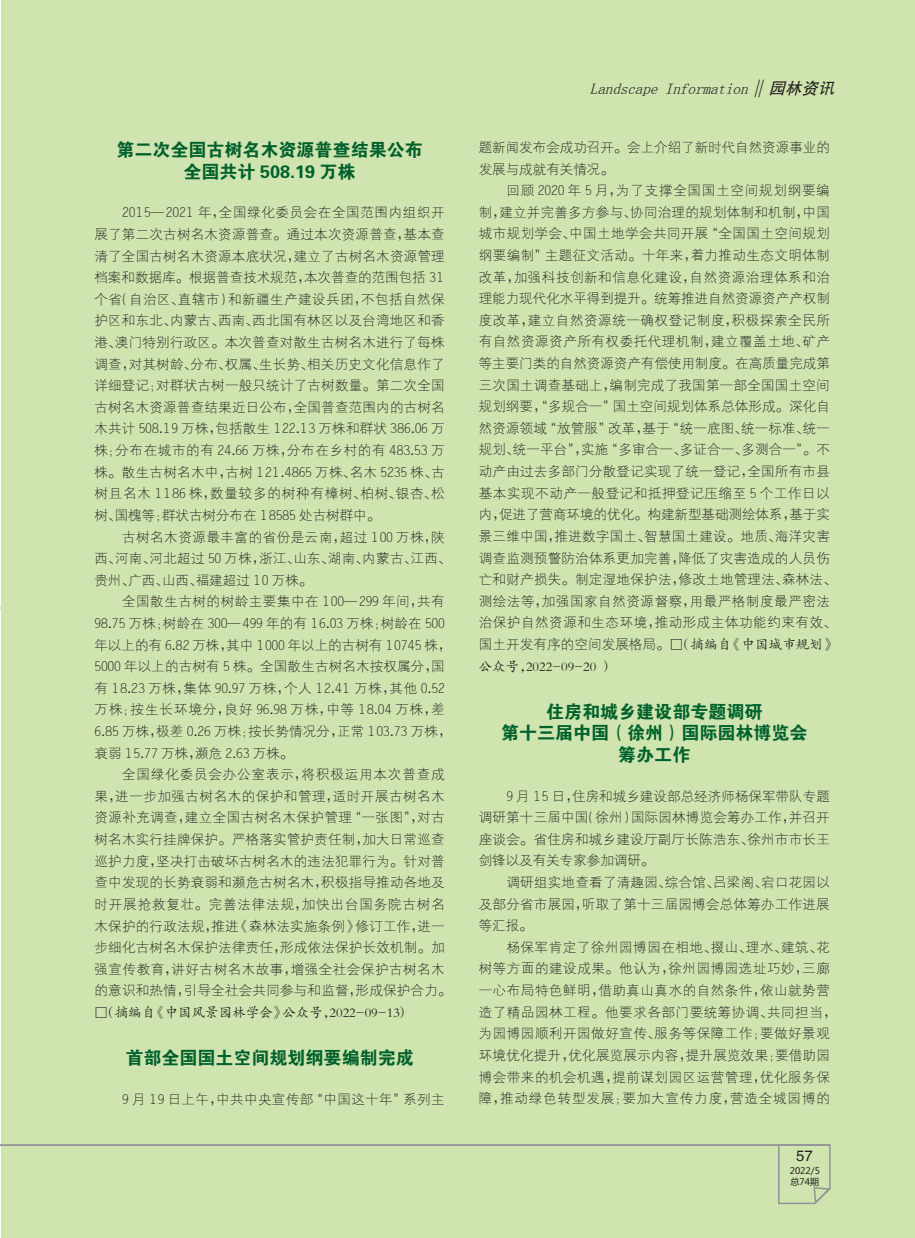
<style>
.page{position:relative;width:915px;height:1238px;background:#fff}
.page>*{position:absolute;margin:0;border:0;box-sizing:border-box;transform-origin:0 0}
._12百科{font:18px/21.6px "FZDHTK GBK1 0";color:#00612d;text-align:center}
.t1{font:italic 15px "Sim Sun";color:#231f20}
.t2{font:15px "FZHTK GBK1 0";color:#231f20}
.正文细等线_9pt{font:13.5px/21.6px "FZXDXK GBK1 0";letter-spacing:.02em;color:#231f20}
.正文细等线_9pt-2{font:13.5px/21.6px "FZXDXK GBK1 0";letter-spacing:.04em;color:#231f20}
.正文细等线_9pt-3{font:13.5px/21.6px "FZXDXK GBK1 0";color:#231f20}
.正文细等线_9pt-4{font:13.5px "FZKTK GBK1 0";color:#231f20}
.t3{font:9px/10.8px "Microsoft Ya Hei";color:#231f20}
.s1{font-size:21px}
.s2{font-family:"FZHTK GBK1 0";font-size:16.5px}
.s3{font-family:"FZKTK GBK1 0"}
</style>
<div class="page">
<div style="left:1px;top:0;width:913px;height:1237px;background:#cfe4ae"></div>
<div style="left:0;top:0;width:53px;height:26px;background:#cfe4ae"></div>
<svg style="left:777px;top:1144px;width:54px;height:61px"></svg>
<hr style="left:0;top:1144px;width:829px;height:1px;background:#939598">
<p class="_12百科" style="left:116px;top:139px;width:307px">第二次全国古树名木资源普查结果公布</p>
<p class="_12百科" style="left:183px;top:161px;width:173px">全国共计 508.19 万株</p>
<p class="正文细等线_9pt" style="left:94px;top:202px;width:351px;text-align:justify;text-indent:28px">2015—2021 年，全国绿化委员会在全国范围内组织开展了第二次古树名木资源普查。通过本次资源普查，基本查清了全国古树名木资源本底状况，建立了古树名木资源管理档案和数据库。根据普查技术规范，本次普查的范围包括 31个省（自治区、直辖市）和新疆生产建设兵团，不包括自然保护区和东北、内蒙古、西南、西北国有林区以及台湾地区和香港、澳门特别行政区。本次普查对散生古树名木进行了每株调查，对其树龄、分布、权属、生长势、相关历史文化信息作了详细登记；对群状古树一般只统计了古树数量。第二次全国古树名木资源普查结果近日公布，全国普查范围内的古树名木共计 508.19 万株，包括散生 122.13 万株和群状 386.06 万株；分布在城市的有 24.66 万株，分布在乡村的有 483.53 万株。散生古树名木中，古树 121.4865 万株、名木 5235 株、古树且名木 1186 株，数量较多的树种有樟树、柏树、银杏、松树、国槐等；群状古树分布在 18585 处古树群中。</p>
<p class="正文细等线_9pt" style="left:94px;top:526px;width:358px;text-indent:28px">古树名木资源最丰富的省份是云南，超过 100 万株，陕西、河南、河北超过 50 万株，浙江、山东、湖南、内蒙古、江西、贵州、广西、山西、福建超过 10 万株。</p>
<p class="正文细等线_9pt" style="left:94px;top:591px;width:358px;text-indent:28px">全国散生古树的树龄主要集中在 100—299 年间，共有98.75 万株；树龄在 300— 499 年的有 16.03 万株；树龄在 500年以上的有 6.82 万株，其中 1000 年以上的古树有 10745 株，5000 年以上的古树有 5 株。全国散生古树名木按权属分，国有 18.23 万株，集体 90.97 万株，个人 12.41 万株，其他 0.52万株；按生长环境分，良好 96.98 万株，中等 18.04 万株，差6.85 万株，极差 0.26 万株；按长势情况分，正常 103.73 万株，衰弱 15.77 万株，濒危 2.63 万株。</p>
<p class="正文细等线_9pt" style="left:94px;top:764px;width:358px;text-indent:28px">全国绿化委员会办公室表示，将积极运用本次普查成果，进一步加强古树名木的保护和管理，适时开展古树名木资源补充调查，建立全国古树名木保护管理“一张图”，对古树名木实行挂牌保护。严格落实管护责任制，加大日常巡查巡护力度，坚决打击破坏古树名木的违法犯罪行为。针对普查中发现的长势衰弱和濒危古树名木，积极指导推动各地及时开展抢救复壮。完善法律法规，加快出台国务院古树名木保护的行政法规，推进《森林法实施条例》修订工作，进一步细化古树名木保护法律责任，形成依法保护长效机制。加强宣传教育，讲好古树名木故事，增强全社会保护古树名木的意识和热情，引导全社会共同参与和监督，形成保护合力。</p>
<p class="正文细等线_9pt-4" style="left:94px;top:1005px;width:317px">□（摘编自《中国风景园林学会》公众号，2022-09-13）</p>
<p class="_12百科" style="left:125px;top:1047px;width:289px">首部全国国土空间规划纲要编制完成</p>
<p class="正文细等线_9pt" style="left:122px;top:1088px;width:324px">9 月 19 日上午，中共中央宣传部“中国这十年”系列主</p>
<p class="t1" style="left:589px;top:81px;width:251px">Landscape Information<span class="s1">‖</span><span class="s2">园林资讯</span></p>
<p class="正文细等线_9pt-3" style="left:478px;top:137px;width:352px">题新闻发布会成功召开。会上介绍了新时代自然资源事业的发展与成就有关情况。</p>
<p class="正文细等线_9pt" style="left:478px;top:180px;width:359px;text-indent:28px">回顾 2020 年 5 月，为了支撑全国国土空间规划纲要编制，建立并完善多方参与、协同治理的规划体制和机制，中国城市规划学会、中国土地学会共同开展“全国国土空间规划纲要编制”主题征文活动。十年来，着力推动生态文明体制改革，加强科技创新和信息化建设，自然资源治理体系和治理能力现代化水平得到提升。统筹推进自然资源资产产权制度改革，建立自然资源统一确权登记制度，积极探索全民所有自然资源资产所有权委托代理机制，建立覆盖土地、矿产等主要门类的自然资源资产有偿使用制度。在高质量完成第三次国土调查基础上，编制完成了我国第一部全国国土空间规划纲要，“多规合一”国土空间规划体系总体形成。深化自然资源领域“放管服”改革，基于“统一底图、统一标准、统一规划、统一平台”，实施“多审合一、多证合一、多测合一”。不动产由过去多部门分散登记实现了统一登记，全国所有市县基本实现不动产一般登记和抵押登记压缩至 5 个工作日以内，促进了营商环境的优化。构建新型基础测绘体系，基于实景三维中国，推进数字国土、智慧国土建设。地质、海洋灾害调查监测预警防治体系更加完善，降低了灾害造成的人员伤亡和财产损失。制定湿地保护法，修改土地管理法、森林法、测绘法等，加强国家自然资源督察，用最严格制度最严密法治保护自然资源和生态环境，推动形成主体功能约束有效、国土开发有序的空间发展格局。<span class="s3">□（摘编自《中国城市规划》公众号，2022-09-20 ）</span></p>
<p class="_12百科" style="left:546px;top:701px;width:217px">住房和城乡建设部专题调研</p>
<p class="_12百科" style="left:501px;top:722px;width:307px">第十三届中国（徐州）国际园林博览会筹办工作</p>
<p class="正文细等线_9pt" style="left:478px;top:785px;width:352px;text-align:justify;text-indent:28px">9 月 15 日，住房和城乡建设部总经济师杨保军带队专题调研第十三届中国（徐州）国际园林博览会筹办工作，并召开座谈会。省住房和城乡建设厅副厅长陈浩东、徐州市市长王剑锋以及有关专家参加调研。</p>
<p class="正文细等线_9pt" style="left:478px;top:871px;width:352px;text-align:justify;text-indent:28px">调研组实地查看了清趣园、综合馆、吕梁阁、宕口花园以及部分省市展园，听取了第十三届园博会总体筹办工作进展等汇报。</p>
<p class="正文细等线_9pt-2" style="left:478px;top:936px;width:359px;text-indent:28px">杨保军肯定了徐州园博园在相地、掇山、理水、建筑、花树等方面的建设成果。他认为，徐州园博园选址巧妙，三廊一心布局特色鲜明，借助真山真水的自然条件，依山就势营造了精品园林工程。他要求各部门要统筹协调、共同担当，为园博园顺利开园做好宣传、服务等保障工作；要做好景观环境优化提升，优化展览展示内容，提升展览效果；要借助园博会带来的机会机遇，提前谋划园区运营管理，优化服务保障，推动绿色转型发展；要加大宣传力度，营造全城园博的</p>
<p class="t2" style="left:795px;top:1147px;width:18px">57</p>
<p class="t3" style="left:789px;top:1165px;width:32px">2022/5总74期</p>
</div>
